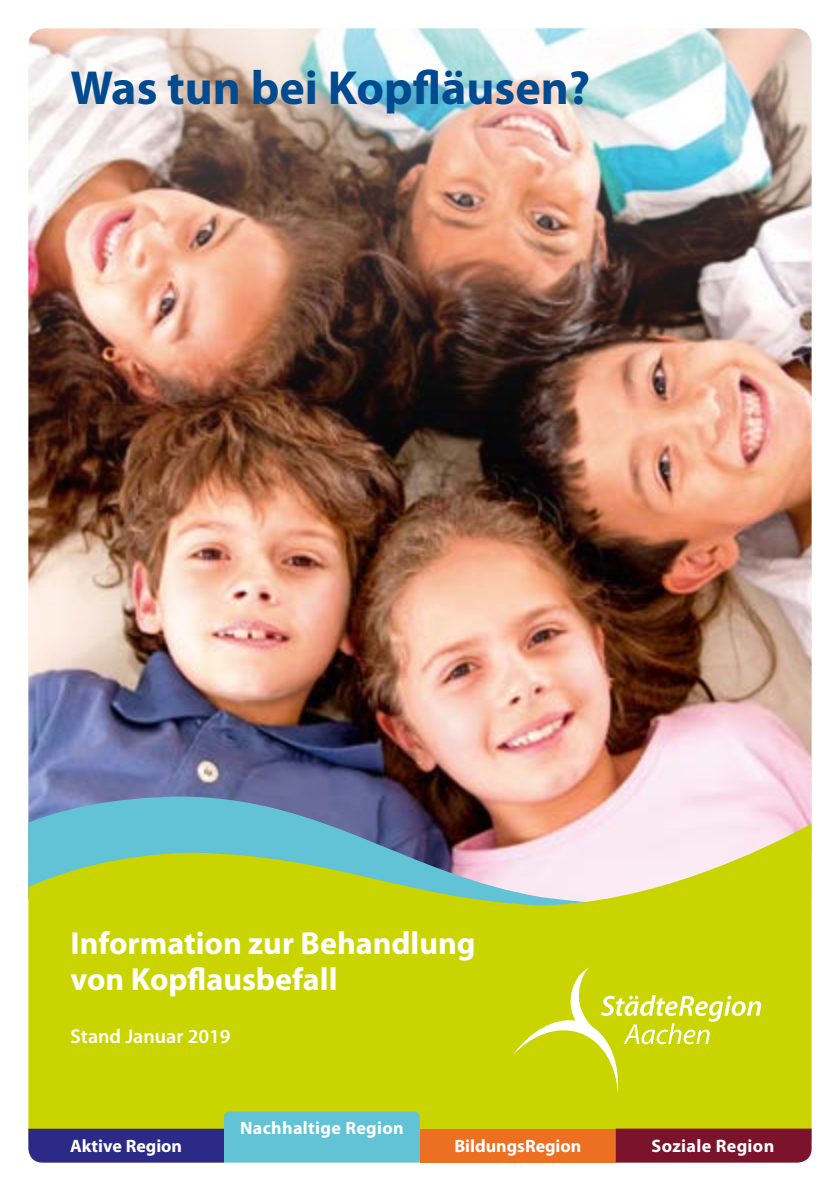
<style>
.page{position:relative;width:840px;height:1191px;background:#fff}
.page>*{position:absolute;margin:0;border:0;box-sizing:border-box;transform-origin:0 0}
.t1{font:700 48px "Myriad Pro";color:#004b8f}
.t2{font:700 32px/36px "Myriad Pro";color:#fff}
.t3{font:600 20px "Myriad Pro";color:#fff}
.t4{font:700 18px "Myriad Pro";letter-spacing:.02em;color:#fff}
.t5{font:700 18px "Myriad Pro";color:#fff}
</style>
<div class="page">
<img style="left:28px;top:28px;width:783px;height:795px">
<svg style="left:28px;top:823px;width:783px;height:338px;background:#cdd511"></svg>
<svg style="left:512px;top:967px;width:248px;height:126px;background:#cfd81a"></svg>
<div style="left:420px;top:1128px;width:195px;height:34px;background:#ed6f22"></div>
<div style="left:615px;top:1128px;width:196px;height:34px;background:#7c132c"></div>
<svg style="left:28px;top:1111px;width:391px;height:51px;background:#639495"></svg>
<svg style="left:28px;top:796px;width:557px;height:109px;background:#93b084"></svg>
<h1 class="t1" style="left:71px;top:61px;width:521px">Was tun bei Kopfläusen?</h1>
<p class="t2" style="left:71px;top:925px;width:406px">Information zur Behandlung von Kopflausbefall</p>
<p class="t3" style="left:71px;top:1025px;width:161px">Stand Januar 2019</p>
<p class="t4" style="left:240px;top:1118px;width:165px">Nachhaltige Region</p>
<p class="t5" style="left:70px;top:1136px;width:113px">Aktive Region</p>
<p class="t5" style="left:454px;top:1136px;width:128px">BildungsRegion</p>
<p class="t4" style="left:651px;top:1136px;width:124px">Soziale Region</p>
</div>
